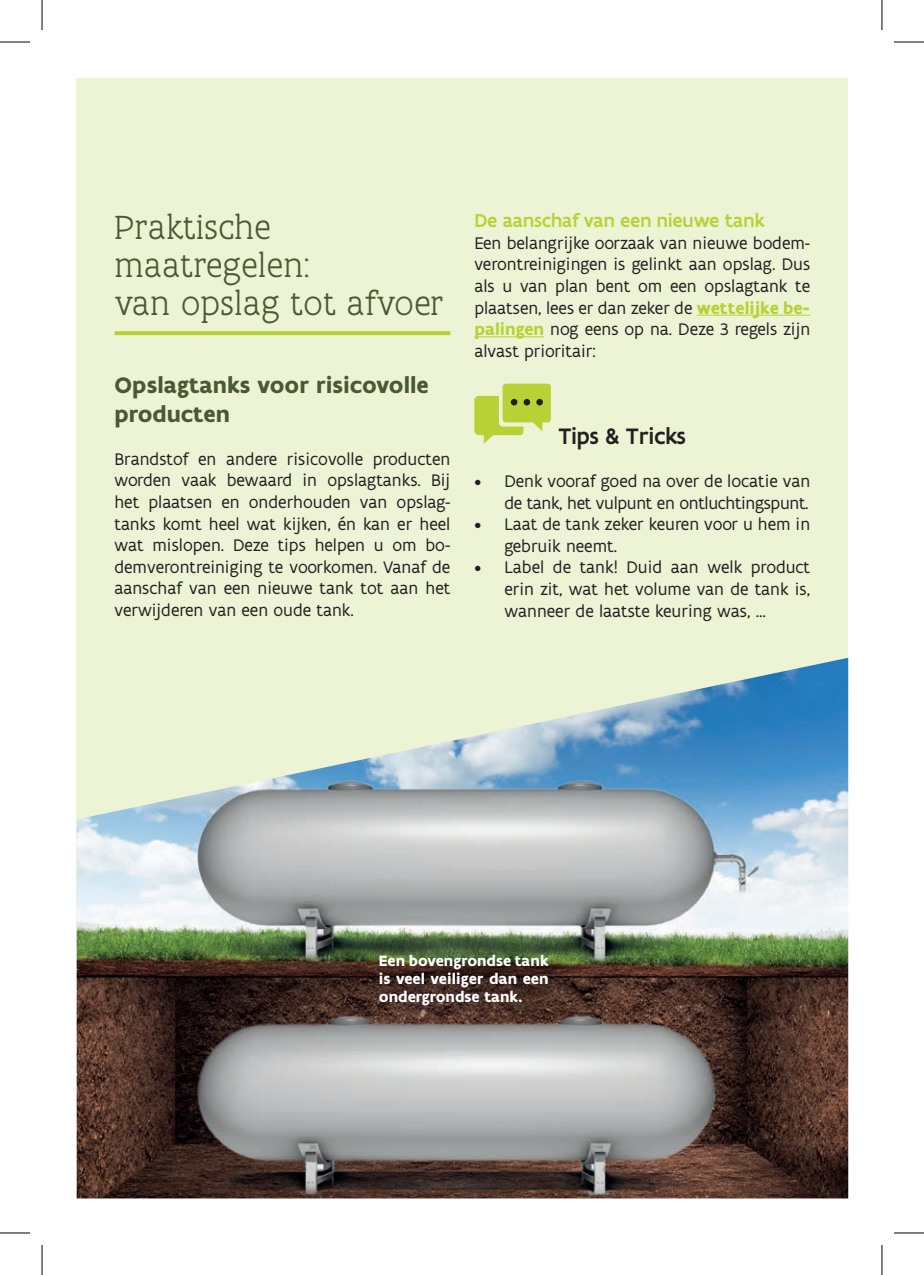
<style>
.page{position:relative;width:924px;height:1275px;background:#fff}
.page>*{position:absolute;margin:0;border:0;box-sizing:border-box;transform-origin:0 0}
.t1{font:300 36px "Flanders Art Serif";color:#495932}
.t2{font:700 24px "Flanders Art Sans";color:#495932}
.t3{font:500 24px "Flanders Art Sans";color:#231f20}
.Titel_licht_groen{font:500 20px "Flanders Art Sans";color:#b8d235}
.Opsomming{font:18px/21.6px "Flanders Art Sans";color:#231f20;text-align:justify}
.Opsomming-2{font:18px/21.6px "Flanders Art Sans";letter-spacing:-.02em;color:#231f20;text-align:right}
.t4{font:700 16px/18px "Flanders Art Sans";color:#fff;text-align:justify}
.s1{font-weight:700;color:#b8d235}
</style>
<div class="page">
<div style="left:76px;top:78px;width:771px;height:867px;background:#edf3d5"></div>
<img style="left:77px;top:658px;width:770px;height:540px">
<svg style="left:114px;top:331px;width:336px;height:4px"></svg>
<hr style="left:696px;top:315px;width:113px;height:1px;background:#b8d235">
<hr style="left:474px;top:336px;width:70px;height:1px;background:#b8d235">
<svg style="left:474px;top:383px;width:76px;height:61px"></svg>
<div style="left:380px;top:955px;width:189px;height:71px;background:#231f20;opacity:.5"></div>
<hr style="left:0;top:42px;width:30px;height:1px;background:#000">
<hr style="left:893px;top:42px;width:30px;height:1px;background:#000">
<hr style="left:0;top:1232px;width:30px;height:1px;background:#000">
<hr style="left:893px;top:1232px;width:30px;height:1px;background:#000">
<hr style="left:42px;top:0;width:1px;height:30px;background:#000">
<hr style="left:42px;top:1245px;width:1px;height:30px;background:#000">
<hr style="left:881px;top:0;width:1px;height:30px;background:#000">
<hr style="left:881px;top:1245px;width:1px;height:30px;background:#000">
<p class="t1" style="left:114px;top:206px;width:158px">Praktische</p>
<p class="t1" style="left:114px;top:244px;width:197px">maatregelen:</p>
<p class="t1" style="left:114px;top:282px;width:331px">van opslag tot afvoer</p>
<p class="t2" style="left:114px;top:370px;width:315px">Opslagtanks voor risicovolle</p>
<p class="t2" style="left:114px;top:398px;width:117px">producten</p>
<p class="Opsomming" style="left:114px;top:448px;width:337px">Brandstof en andere risicovolle producten worden vaak bewaard in opslagtanks. Bij het plaatsen en onderhouden van opslag&shy;tanks komt heel wat kijken, én kan er heel wat mislopen. Deze tips helpen u om bo&shy;demverontreiniging te voorkomen. Vanaf de aanschaf van een nieuwe tank tot aan het verwijderen van een oude tank.</p>
<p class="Titel_licht_groen" style="left:474px;top:208px;width:292px">De aanschaf van een nieuwe tank</p>
<p class="Opsomming" style="left:474px;top:232px;width:337px">Een belangrijke oorzaak van nieuwe bodem&shy;verontreinigingen is gelinkt aan opslag. Dus als u van plan bent om een opslagtank te plaatsen, lees er dan zeker de <span class="s1">wettelijke be&shy;palingen</span> nog eens op na. Deze 3 regels zijn alvast prioritair:</p>
<p class="t3" style="left:558px;top:421px;width:129px">Tips &amp; Tricks</p>
<p class="Opsomming-2" style="left:474px;top:470px;width:337px">• Denk vooraf goed na over de locatie van de tank, het vulpunt en ontluchtingspunt.</p>
<p class="Opsomming" style="left:504px;top:514px;width:307px;text-indent:-30px">• Laat de tank zeker keuren voor u hem in gebruik neemt.</p>
<p class="Opsomming" style="left:504px;top:557px;width:307px;text-indent:-30px">• Label de tank! Duid aan welk product erin zit, wat het volume van de tank is, wanneer de laatste keuring was, …</p>
<p class="t4" style="left:378px;top:951px;width:171px">Een bovengrondse tank is veel veiliger dan een ondergrondse tank.</p>
</div>
